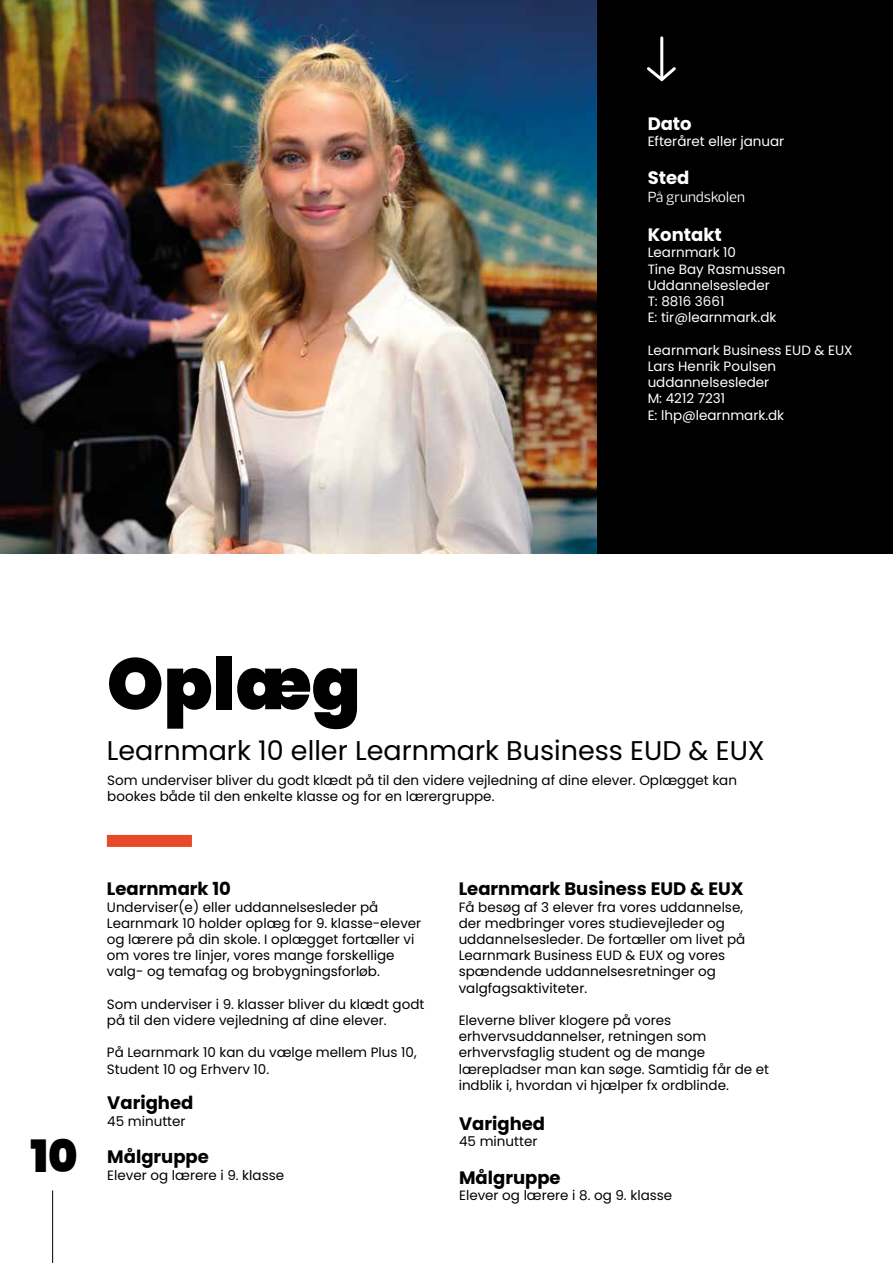
<style>
.page{position:relative;width:893px;height:1263px;background:#fff}
.page>*{position:absolute;margin:0;border:0;box-sizing:border-box;transform-origin:0 0}
.t1{font:900 72px "Poppins";color:#000}
.t2{font:900 44.55px "Poppins";color:#000}
.t3{font:27px "Poppins";color:#000}
.t4{font:700 18px "Poppins";color:#000}
.t5{font:700 18px "Poppins";color:#fff}
.t6{font:15px "Prelo";color:#fff}
.t7{font:13.5px/16.2px "Poppins";color:#000}
.t8{font:13.5px/16.2px "Poppins";color:#fff}
</style>
<div class="page">
<div style="left:570px;top:0;width:323px;height:554px;background:#000"></div>
<img style="left:0;top:0;width:596px;height:554px">
<div style="left:107px;top:835px;width:85px;height:12px;background:#e74929"></div>
<hr style="left:660px;top:38px;width:3px;height:39px;background:#fff">
<svg style="left:647px;top:64px;width:29px;height:18px"></svg>
<hr style="left:52px;top:1190px;width:1px;height:73px;background:#000">
<h3 class="t5" style="left:648px;top:113px;width:46px">Dato</h3>
<p class="t8" style="left:648px;top:133px;width:138px">Efteråret eller januar</p>
<h3 class="t5" style="left:648px;top:167px;width:43px">Sted</h3>
<p class="t6" style="left:648px;top:187px;width:99px">På grundskolen</p>
<h3 class="t5" style="left:648px;top:225px;width:76px">Kontakt</h3>
<p class="t8" style="left:648px;top:245px;width:139px">Learnmark 10<br>Tine Bay Rasmussen<br>Uddannelsesleder<br>T: 8816 3661<br>E: tir@learnmark.dk</p>
<p class="t8" style="left:648px;top:342px;width:206px">Learnmark Business EUD &amp; EUX<br>Lars Henrik Poulsen uddannelsesleder<br>M: 4212 7231<br>E: lhp@learnmark.dk</p>
<h2 class="t2" style="left:30px;top:1130px;width:49px">10</h2>
<h1 class="t1" style="left:107px;top:642px;width:255px">Oplæg</h1>
<h3 class="t3" style="left:107px;top:735px;width:659px">Learnmark 10 eller Learnmark Business EUD &amp; EUX</h3>
<p class="t7" style="left:107px;top:772px;width:631px">Som underviser bliver du godt klædt på til den videre vejledning af dine elever. Oplægget kan bookes både til den enkelte klasse og for en lærergruppe.</p>
<h3 class="t4" style="left:107px;top:878px;width:126px">Learnmark 10</h3>
<p class="t7" style="left:107px;top:899px;width:316px">Underviser(e) eller uddannelsesleder på Learnmark 10 holder oplæg for 9. klasse-elever og lærere på din skole. I oplægget fortæller vi om vores tre linjer, vores mange forskellige valg- og temafag og brobygningsforløb.</p>
<p class="t7" style="left:107px;top:996px;width:319px">Som underviser i 9. klasser bliver du klædt godt på til den videre vejledning af dine elever.</p>
<p class="t7" style="left:107px;top:1044px;width:311px">På Learnmark 10 kan du vælge mellem Plus 10,<br>Student 10 og Erhverv 10.</p>
<h3 class="t4" style="left:107px;top:1092px;width:88px">Varighed</h3>
<p class="t7" style="left:107px;top:1113px;width:80px">45 minutter</p>
<h3 class="t4" style="left:107px;top:1146px;width:103px">Målgruppe</h3>
<p class="t7" style="left:107px;top:1167px;width:178px">Elever og lærere i 9. klasse</p>
<h3 class="t4" style="left:459px;top:878px;width:286px">Learnmark Business EUD &amp; EUX</h3>
<p class="t7" style="left:459px;top:899px;width:288px">Få besøg af 3 elever fra vores uddannelse, der medbringer vores studievejleder og uddannelsesleder. De fortæller om livet på Learnmark Business EUD &amp; EUX og vores spændende uddannelsesretninger og valgfagsaktiviteter.</p>
<p class="t7" style="left:459px;top:1012px;width:312px">Eleverne bliver klogere på vores erhvervsuddannelser, retningen som erhvervsfaglig student og de mange lærepladser man kan søge. Samtidig får de et indblik i, hvordan vi hjælper fx ordblinde.</p>
<h3 class="t4" style="left:459px;top:1113px;width:88px">Varighed</h3>
<p class="t7" style="left:459px;top:1134px;width:80px">45 minutter</p>
<h3 class="t4" style="left:459px;top:1167px;width:103px">Målgruppe</h3>
<p class="t7" style="left:459px;top:1188px;width:215px">Elever og lærere i 8. og 9. klasse</p>
</div>
